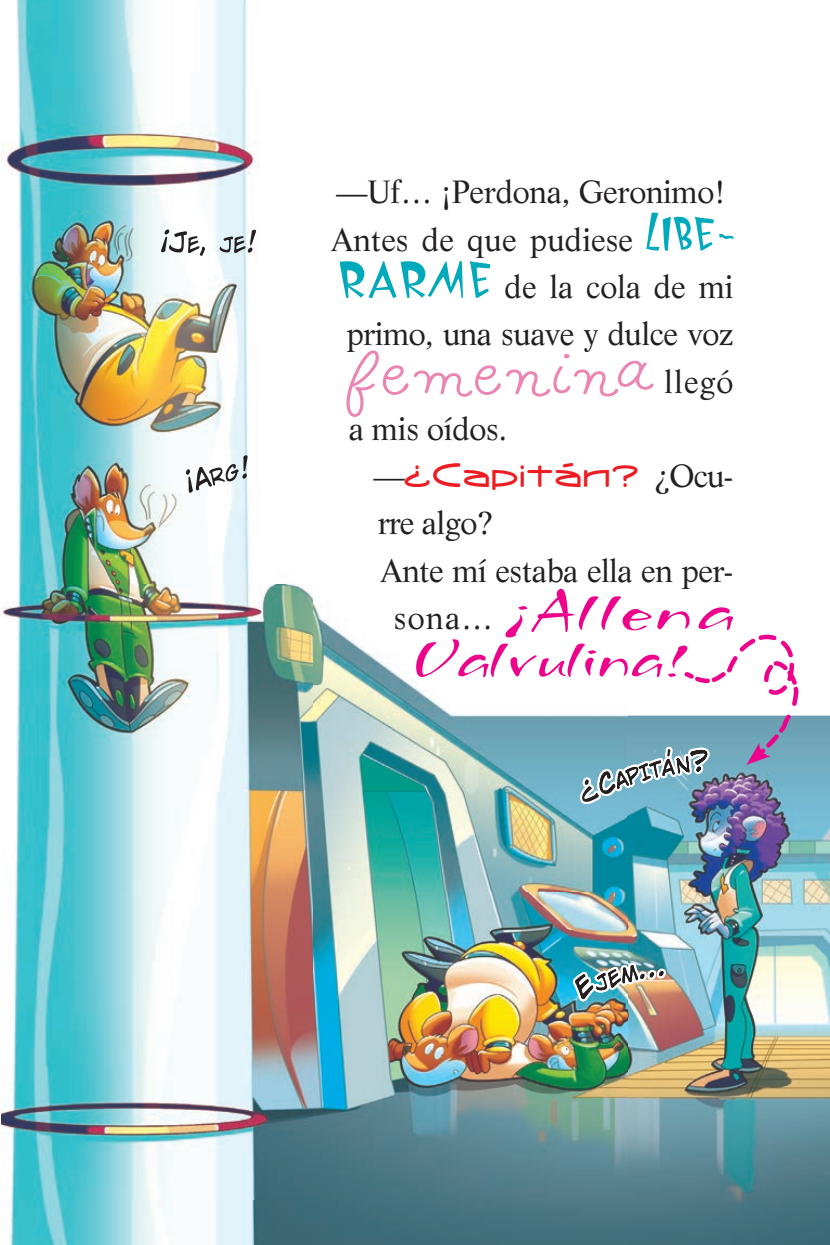
<style>
.page{position:relative;width:830px;height:1245px;background:#fff}
.page>*{position:absolute;margin:0;border:0;box-sizing:border-box;transform-origin:0 0}
.t1{font:60.75px/47.2px "Grechen Fuemen ROB";color:#ed028c;scale:1.14 1}
.t2{font:49.5px "Read Out";letter-spacing:-.035em;color:#ee1d23}
.t3{font:31.5px/47.2px "Life LT Std";letter-spacing:-.01em;color:#231f20}
.s1{font-family:"Life LT Std";font-size:31.5px;color:#231f20}
.s2{font-size:54px}
</style>
<div class="page">
<img style="left:1px;top:0;width:829px;height:1244px">
<svg style="left:646px;top:212px;width:87px;height:39px"></svg>
<svg style="left:339px;top:261px;width:151px;height:37px"></svg>
<svg style="left:346px;top:350px;width:307px;height:67px"></svg>
<svg style="left:161px;top:229px;width:95px;height:27px"></svg>
<svg style="left:186px;top:455px;width:62px;height:38px"></svg>
<img style="left:572px;top:632px;width:229px;height:483px">
<p class="t3" style="left:336px;top:171px;width:391px">—Uf… ¡Perdona, Geronimo!</p>
<p class="t3" style="left:331px;top:218px;width:304px">Antes de que pudiese</p>
<p class="t3" style="left:505px;top:266px;width:230px">de la cola de mi</p>
<p class="t3" style="left:346px;top:313px;width:389px">primo, una suave y dulce voz</p>
<p class="t3" style="left:664px;top:360px;width:71px">llegó</p>
<p class="t3" style="left:349px;top:407px;width:160px">a mis oídos.</p>
<h2 class="t2" style="left:373px;top:447px;width:361px"><span class="s1">—</span>¿<span class="s2">C</span>apitán? <span class="s1">¿Ocu-</span></h2>
<p class="t3" style="left:378px;top:502px;width:357px">rre algo?<br>Ante mí estaba ella en per-</p>
<h1 class="t1" style="left:394px;top:588px;width:300px"><span class="s1">sona…</span> ¡Allena<br>Valvulina!</h1>
</div>
